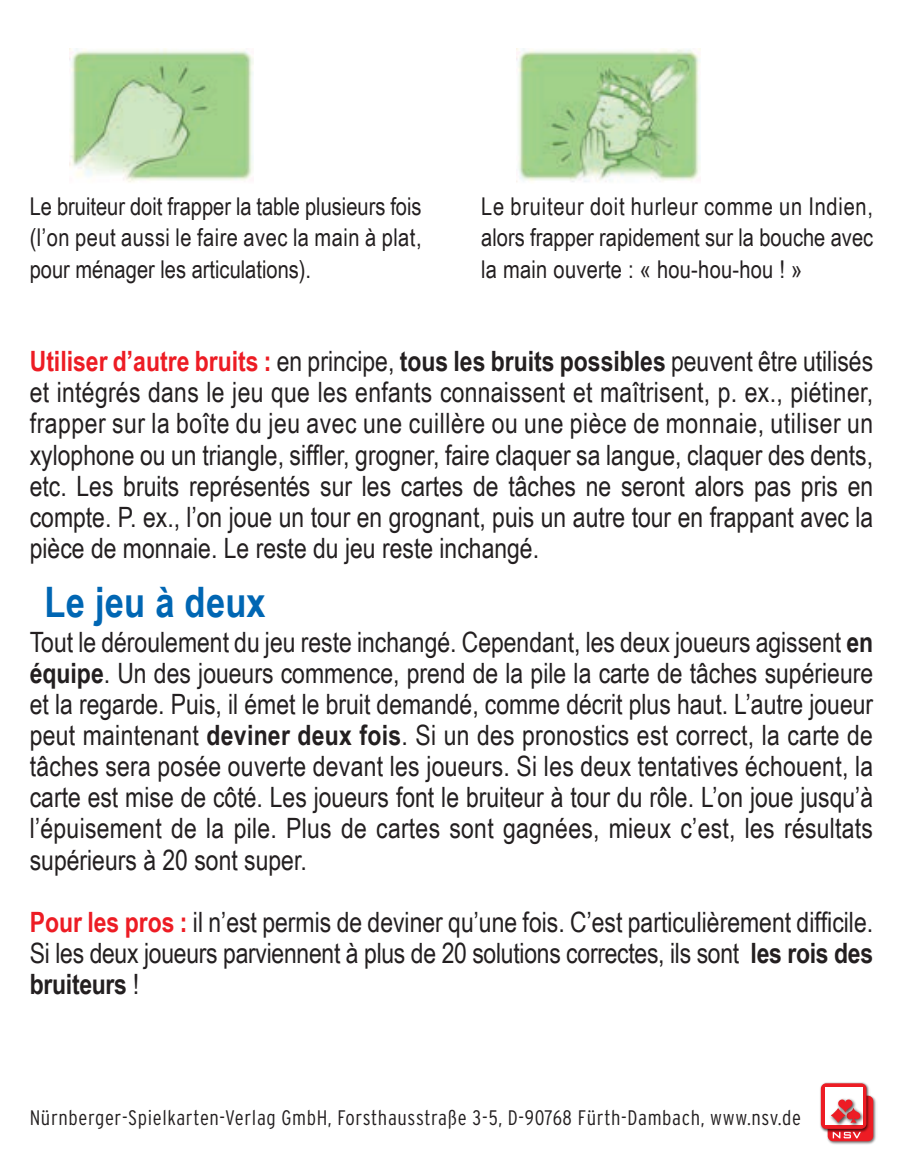
<style>
.page{position:relative;width:903px;height:1171px;background:#fff}
.page>*{position:absolute;margin:0;border:0;box-sizing:border-box;transform-origin:0 0}
.t1{font:700 42px "Arial Narrow";letter-spacing:.005em;color:#0066b3}
.t2{font:28px/31.2px "Arial Narrow";color:#231f20;text-align:justify}
.t3{font:700 28px "Arial Narrow";letter-spacing:-.01em;color:#231f20}
.t4{font:24.5px/31.2px "Arial Narrow";letter-spacing:.01em;color:#231f20;text-align:justify}
.t5{font:24.5px "Arial Narrow";letter-spacing:.03em;color:#231f20}
.t6{font:300 condensed 21px "Interstate";letter-spacing:.03em;color:#231f20}
.s1{font-weight:700;color:#ed1c24}
.s2{font-weight:700}
.s3{font-weight:400}
</style>
<div class="page">
<img style="left:516px;top:48px;width:184px;height:134px">
<img style="left:70px;top:48px;width:184px;height:135px">
<img style="left:827px;top:1096px;width:49px;height:49px">
<div style="left:828px;top:1095px;width:45px;height:46px;background:#ed1c24;border-radius:5px"></div>
<svg style="left:833px;top:1133px;width:28px;height:5px"></svg>
<img style="left:820px;top:1082px;width:51px;height:51px">
<div style="left:821px;top:1083px;width:45px;height:46px;background:#ed1c24;border-radius:5px"></div>
<div style="left:825px;top:1087px;width:37px;height:38px;background:#fff"></div>
<img style="left:851px;top:1104px;width:15px;height:24px">
<img style="left:830px;top:1115px;width:21px;height:11px">
<svg style="left:831px;top:1108px;width:14px;height:14px"></svg>
<img style="left:835px;top:1098px;width:16px;height:20px">
<svg style="left:838px;top:1099px;width:23px;height:24px"></svg>
<p class="t4" style="left:30px;top:190px;width:393px">Le bruiteur doit frapper la table plusieurs fois (l’on peut aussi le faire avec la main à plat, pour ménager les articulations).</p>
<p class="t5" style="left:481px;top:189px;width:393px">Le bruiteur doit hurleur comme un Indien,</p>
<p class="t4" style="left:481px;top:221px;width:393px">alors frapper rapidement sur la bouche avec</p>
<p class="t4" style="left:481px;top:252px;width:323px">la main ouverte : « hou-hou-hou ! »</p>
<p class="t2" style="left:30px;top:345px;width:845px"><span class="s1">Utiliser d’autre bruits :</span> en principe, <span class="s2">tous les bruits possibles</span> peuvent être utilisés et intégrés dans le jeu que les enfants connaissent et maîtrisent, p. ex., piétiner, frapper sur la boîte du jeu avec une cuillère ou une pièce de monnaie, utiliser un</p>
<p class="t2" style="left:30px;top:438px;width:845px">xylophone ou un triangle, siffler, grogner, faire claquer sa langue, claquer des dents, etc. Les bruits représentés sur les cartes de tâches ne seront alors pas pris en compte. P. ex., l’on joue un tour en grognant, puis un autre tour en frappant avec la pièce de monnaie. Le reste du jeu reste inchangé.</p>
<p class="t1" style="left:45px;top:570px;width:223px">Le jeu à deux</p>
<p class="t2" style="left:30px;top:625px;width:845px">Tout le déroulement du jeu reste inchangé. Cependant, les deux joueurs agissent <span class="s2">en équipe</span>. Un des joueurs commence, prend de la pile la carte de tâches supérieure et la regarde. Puis, il émet le bruit demandé, comme décrit plus haut. L’autre joueur</p>
<p class="t2" style="left:30px;top:718px;width:845px">peut maintenant <span class="s2">deviner deux fois</span>. Si un des pronostics est correct, la carte de</p>
<p class="t2" style="left:30px;top:749px;width:845px">tâches sera posée ouverte devant les joueurs. Si les deux tentatives échouent, la carte est mise de côté. Les joueurs font le bruiteur à tour du rôle. L’on joue jusqu’à</p>
<p class="t2" style="left:30px;top:812px;width:845px">l’épuisement de la pile. Plus de cartes sont gagnées, mieux c’est, les résultats</p>
<p class="t2" style="left:30px;top:843px;width:279px">supérieurs à 20 sont super.</p>
<p class="t2" style="left:30px;top:905px;width:845px"><span class="s1">Pour les pros :</span> il n’est permis de deviner qu’une fois. C’est particulièrement difficile.</p>
<p class="t2" style="left:30px;top:936px;width:845px">Si les deux joueurs parviennent à plus de 20 solutions correctes, ils sont <span class="s2">les rois des</span></p>
<p class="t3" style="left:30px;top:963px;width:111px">bruiteurs <span class="s3">!</span></p>
<p class="t6" style="left:30px;top:1106px;width:773px">Nürnberger-Spielkarten-Verlag GmbH, Forsthausstraße 3-5, D-90768 Fürth-Dambach, www.nsv.de</p>
</div>
